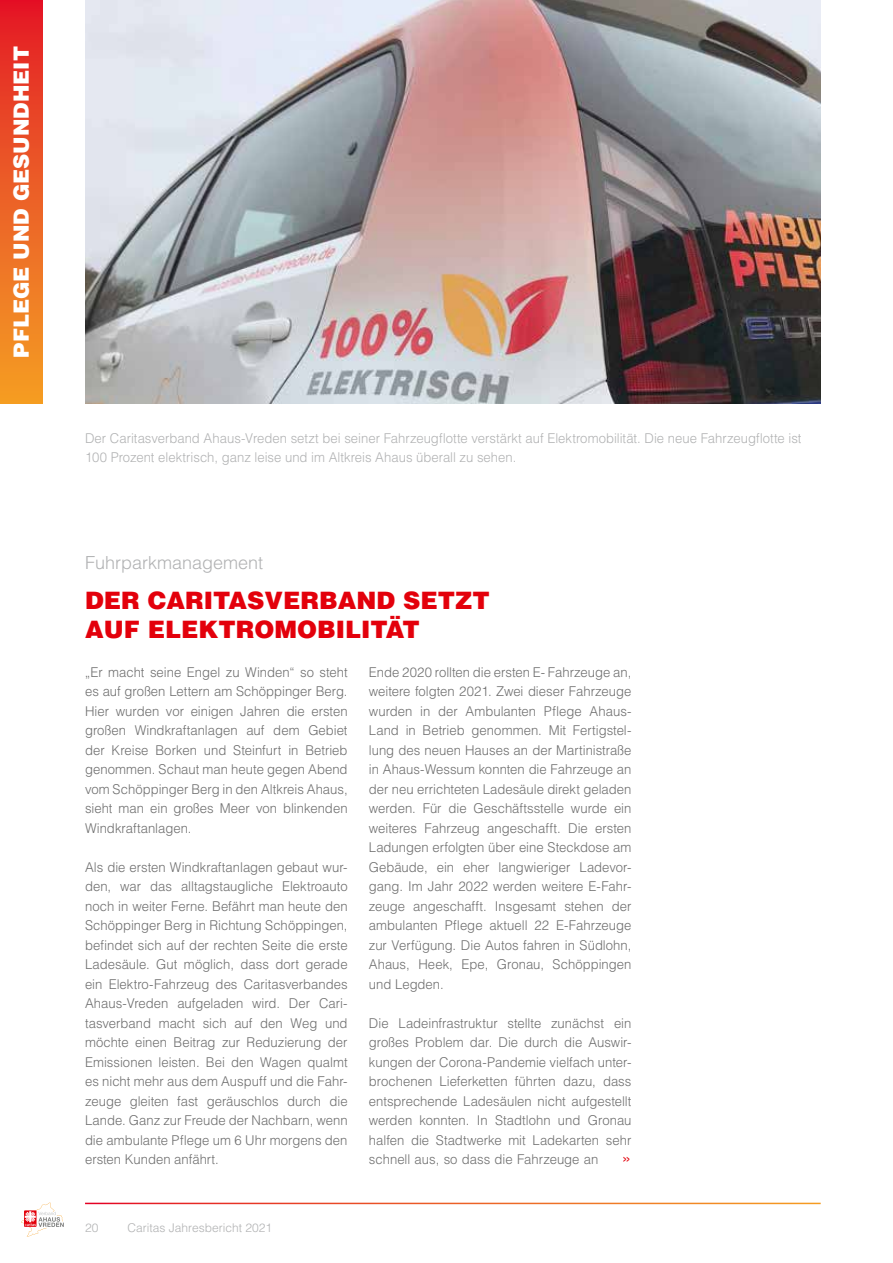
<style>
.page{position:relative;width:893px;height:1263px;background:#fff}
.page>*{position:absolute;margin:0;border:0;box-sizing:border-box;transform-origin:0 0}
.t1{font:900 24px/28.8px "Helvetica LT Std";color:#e3000b}
.t2{font:900 21px "Helvetica LT Std";color:#fff}
.t3{font:300 18px "Helvetica LT Std";color:#b1b2b3}
.t4{font:300 18px "Helvetica LT Std";color:#e3000b}
.t5{font:300 13.5px/19.5px "Helvetica LT Std";color:#6e6e6e;text-align:justify}
.t6{font:300 13.5px/19.5px "Helvetica LT Std";color:#b1b2b3}
.t7{font:300 12px "Helvetica LT Std";color:#b1b2b3}
</style>
<div class="page">
<img style="left:85px;top:0;width:736px;height:404px">
<div style="left:0;top:0;width:43px;height:404px;background:linear-gradient(to bottom,#e41c27,#f4a224)"></div>
<svg style="left:21px;top:1203px;width:43px;height:33px"></svg>
<h2 class="t2" style="left:8px;top:358px;width:313px;rotate:-90deg">PFLEGE UND GESUNDHEIT</h2>
<h2 class="t2" style="left:8px;top:245px;width:88px;rotate:-90deg">INHALT</h2>
<p class="t6" style="left:85px;top:428px;width:718px">Der Caritasverband Ahaus-Vreden setzt bei seiner Fahrzeugflotte verstärkt auf Elektromobilität. Die neue Fahrzeugflotte ist<br>100 Prozent elektrisch, ganz leise und im Altkreis Ahaus überall zu sehen.</p>
<h3 class="t3" style="left:85px;top:552px;width:180px">Fuhrparkmanagement</h3>
<h1 class="t1" style="left:85px;top:585px;width:406px">DER CARITASVERBAND SETZT<br>AUF ELEKTROMOBILITÄT</h1>
<p class="t5" style="left:85px;top:662px;width:264px">„Er macht seine Engel zu Winden“ so steht es auf großen Lettern am Schöppinger Berg.<br>Hier wurden vor einigen Jahren die ersten großen Windkraftanlagen auf dem Gebiet der Kreise Borken und Steinfurt in Betrieb genommen. Schaut man heute gegen Abend vom Schöppinger Berg in den Altkreis Ahaus, sieht man ein großes Meer von blinkenden Windkraftanlagen.</p>
<p class="t5" style="left:85px;top:857px;width:264px">Als die ersten Windkraftanlagen gebaut wur&shy;den, war das alltagstaugliche Elektroauto noch in weiter Ferne. Befährt man heute den Schöppinger Berg in Richtung Schöppingen, befindet sich auf der rechten Seite die erste Ladesäule. Gut möglich, dass dort gerade ein Elektro-Fahrzeug des Caritasverbandes Ahaus-Vreden aufgeladen wird. Der Cari&shy;tasverband macht sich auf den Weg und möchte einen Beitrag zur Reduzierung der Emissionen leisten. Bei den Wagen qualmt es nicht mehr aus dem Auspuff und die Fahr&shy;zeuge gleiten fast geräuschlos durch die Lande. Ganz zur Freude der Nachbarn, wenn die ambulante Pflege um 6 Uhr morgens den ersten Kunden anfährt.</p>
<p class="t5" style="left:369px;top:662px;width:264px">Ende 2020 rollten die ersten E- Fahrzeuge an, weitere folgten 2021. Zwei dieser Fahrzeuge wurden in der Ambulanten Pflege Ahaus-Land in Betrieb genommen. Mit Fertigstel&shy;lung des neuen Hauses an der Martinistraße in Ahaus-Wessum konnten die Fahrzeuge an der neu errichteten Ladesäule direkt geladen werden. Für die Geschäftsstelle wurde ein weiteres Fahrzeug angeschafft. Die ersten Ladungen erfolgten über eine Steckdose am Gebäude, ein eher langwieriger Ladevor&shy;gang. Im Jahr 2022 werden weitere E-Fahr&shy;zeuge angeschafft. Insgesamt stehen der ambulanten Pflege aktuell 22 E-Fahrzeuge zur Verfügung. Die Autos fahren in Südlohn, Ahaus, Heek, Epe, Gronau, Schöppingen und Legden.</p>
<p class="t5" style="left:369px;top:1013px;width:264px">Die Ladeinfrastruktur stellte zunächst ein großes Problem dar. Die durch die Auswir&shy;kungen der Corona-Pandemie vielfach unter&shy;brochenen Lieferketten führten dazu, dass entsprechende Ladesäulen nicht aufgestellt werden konnten. In Stadtlohn und Gronau halfen die Stadtwerke mit Ladekarten sehr schnell aus, so dass die Fahrzeuge an</p>
<h3 class="t4" style="left:621px;top:1147px;width:12px">»</h3>
<p class="t7" style="left:85px;top:1220px;width:15px">20</p>
<p class="t7" style="left:128px;top:1220px;width:146px">Caritas Jahresbericht 2021</p>
</div>
